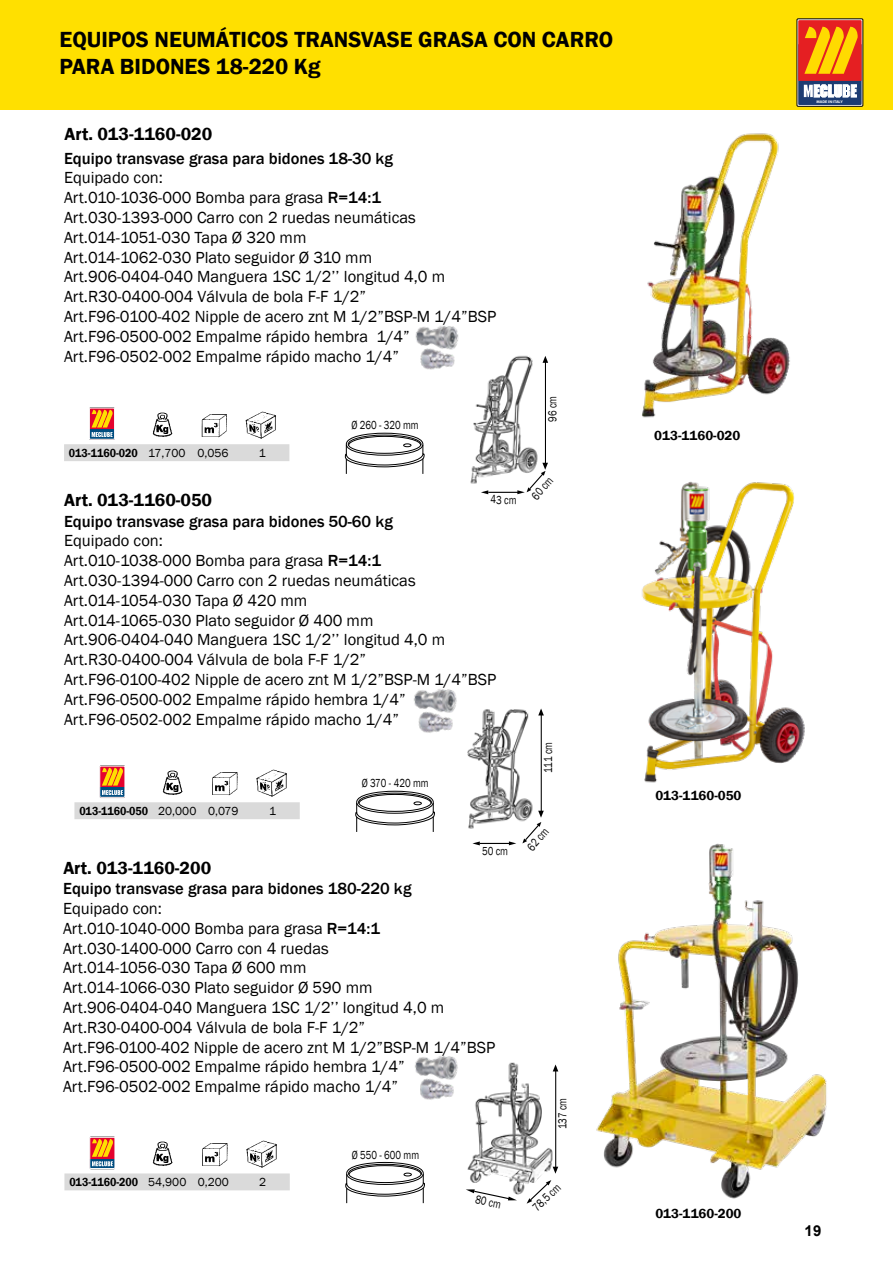
<style>
.page{position:relative;width:893px;height:1263px;background:#fff}
.page>*{position:absolute;margin:0;border:0;box-sizing:border-box;transform-origin:0 0}
.t1{font:600 22.5px/27px "Franklin Gothic";color:#000}
.t2{font:600 18px "Franklin Gothic";color:#000}
.t3{font:16.5px/19.8px "Franklin Gothic";color:#000}
.t4{font:500 16.5px "Franklin Gothic";color:#000}
.t5{font:700 15px "Arial";color:#000}
.t6{font:600 13.5px "Franklin Gothic";color:#000}
.t7{font:12px "Franklin Gothic";color:#000;scale:.8 1}
.t8{font:600 12px "Franklin Gothic";color:#000;scale:.9 1}
.t9{font:12px "Franklin Gothic";color:#000}
.t10{font:700 3.75px "Myriad Pro";color:#fdfdfd;scale:1.06 1}
.s1{font-weight:500}
.s2{font-weight:400}
</style>
<div class="page">
<div style="left:0;top:0;width:893px;height:110px;background:#ffe000"></div>
<div style="left:797px;top:19px;width:66px;height:87px;border:1px solid #000"></div>
<svg style="left:798px;top:20px;width:64px;height:85px"></svg>
<img style="left:642px;top:133px;width:148px;height:285px">
<img style="left:642px;top:481px;width:163px;height:302px">
<img style="left:596px;top:843px;width:231px;height:356px">
<svg style="left:64px;top:408px;width:225px;height:53px"></svg>
<svg style="left:74px;top:766px;width:226px;height:53px"></svg>
<svg style="left:64px;top:1137px;width:226px;height:53px"></svg>
<img style="left:470px;top:355px;width:68px;height:129px">
<img style="left:468px;top:709px;width:65px;height:120px">
<img style="left:467px;top:1062px;width:88px;height:133px">
<div style="left:346px;top:433px;width:77px;height:22px;border:1px solid #000;border-radius:50%"></div>
<div style="left:348px;top:435px;width:73px;height:19px;border:1px solid #000;border-radius:50%"></div>
<svg style="left:345px;top:436px;width:80px;height:38px"></svg>
<div style="left:356px;top:791px;width:78px;height:22px;border:1px solid #000;border-radius:50%"></div>
<div style="left:358px;top:793px;width:74px;height:19px;border:1px solid #000;border-radius:50%"></div>
<svg style="left:355px;top:794px;width:80px;height:38px"></svg>
<div style="left:346px;top:1162px;width:78px;height:23px;border:1px solid #000;border-radius:50%"></div>
<div style="left:348px;top:1164px;width:74px;height:19px;border:1px solid #000;border-radius:50%"></div>
<svg style="left:345px;top:1165px;width:80px;height:38px"></svg>
<hr style="left:545px;top:359px;width:1px;height:108px;background:#000">
<hr style="left:541px;top:711px;width:1px;height:104px;background:#000">
<hr style="left:555px;top:1066px;width:1px;height:105px;background:#000">
<svg style="left:553px;top:1167px;width:5px;height:7px"></svg>
<svg style="left:543px;top:356px;width:5px;height:7px"></svg>
<svg style="left:538px;top:708px;width:6px;height:7px"></svg>
<svg style="left:553px;top:1064px;width:5px;height:7px"></svg>
<hr style="left:488px;top:492px;width:31px;height:1px;background:#000">
<svg style="left:481px;top:490px;width:7px;height:4px"></svg>
<hr style="left:480px;top:843px;width:30px;height:1px;background:#000">
<svg style="left:509px;top:841px;width:7px;height:4px"></svg>
<svg style="left:472px;top:841px;width:8px;height:4px"></svg>
<svg style="left:466px;top:1189px;width:51px;height:11px"></svg>
<svg style="left:517px;top:463px;width:31px;height:31px"></svg>
<svg style="left:522px;top:811px;width:22px;height:32px"></svg>
<svg style="left:527px;top:1180px;width:24px;height:23px"></svg>
<img style="left:420px;top:1088px;width:34px;height:12px">
<img style="left:419px;top:721px;width:34px;height:12px">
<img style="left:421px;top:358px;width:34px;height:12px">
<img style="left:415px;top:1056px;width:43px;height:32px">
<img style="left:413px;top:689px;width:44px;height:32px">
<img style="left:415px;top:325px;width:44px;height:33px">
<h1 class="t1" style="left:60px;top:26px;width:555px">EQUIPOS NEUMÁTICOS TRANSVASE GRASA CON CARRO<br>PARA BIDONES 18-220 Kg</h1>
<p class="t2" style="left:64px;top:123px;width:149px">Art. 013-1160-020</p>
<p class="t4" style="left:64px;top:148px;width:331px">Equipo transvase grasa para bidones 18-30 kg</p>
<p class="t3" style="left:64px;top:168px;width:434px">Equipado con:<br>Art.010-1036-000 Bomba para grasa <span class="s1">R=14:1<br></span>Art.030-1393-000 Carro con 2 ruedas neumáticas Art.014-1051-030 Tapa Ø 320 mm<br>Art.014-1062-030 Plato seguidor Ø 310 mm Art.906-0404-040 Manguera 1SC 1/2’’ longitud 4,0 m Art.R30-0400-004 Válvula de bola F-F 1/2” Art.F96-0100-402 Nipple de acero znt M 1/2”BSP-M 1/4”BSP Art.F96-0500-002 Empalme rápido hembra 1/4” Art.F96-0502-002 Empalme rápido macho 1/4”</p>
<p class="t8" style="left:69px;top:445px;width:179px">013-1160-020 <span class="s2">17,700 0,056</span></p>
<p class="t9" style="left:259px;top:445px;width:9px">1</p>
<p class="t2" style="left:64px;top:489px;width:149px">Art. 013-1160-050</p>
<p class="t7" style="left:351px;top:417px;width:86px">Ø 260 - 320 mm</p>
<p class="t7" style="left:491px;top:492px;width:34px;rotate:1deg">43 cm</p>
<p class="t4" style="left:64px;top:511px;width:330px">Equipo transvase grasa para bidones 50-60 kg</p>
<p class="t3" style="left:64px;top:531px;width:434px">Equipado con:<br>Art.010-1038-000 Bomba para grasa <span class="s1">R=14:1<br></span>Art.030-1394-000 Carro con 2 ruedas neumáticas Art.014-1054-030 Tapa Ø 420 mm<br>Art.014-1065-030 Plato seguidor Ø 400 mm Art.906-0404-040 Manguera 1SC 1/2’’ longitud 4,0 m Art.R30-0400-004 Válvula de bola F-F 1/2” Art.F96-0100-402 Nipple de acero znt M 1/2”BSP-M 1/4”BSP Art.F96-0500-002 Empalme rápido hembra 1/4” Art.F96-0502-002 Empalme rápido macho 1/4”</p>
<p class="t8" style="left:79px;top:803px;width:178px">013-1160-050 <span class="s2">20,000 0,079</span></p>
<p class="t9" style="left:269px;top:803px;width:9px">1</p>
<p class="t2" style="left:63px;top:857px;width:149px">Art. 013-1160-200</p>
<p class="t7" style="left:362px;top:776px;width:85px">Ø 370 - 420 mm</p>
<p class="t7" style="left:482px;top:843px;width:34px;rotate:1deg">50 cm</p>
<p class="t4" style="left:63px;top:878px;width:350px">Equipo transvase grasa para bidones 180-220 kg</p>
<p class="t3" style="left:63px;top:899px;width:434px">Equipado con:<br>Art.010-1040-000 Bomba para grasa <span class="s1">R=14:1<br></span>Art.030-1400-000 Carro con 4 ruedas<br>Art.014-1056-030 Tapa Ø 600 mm<br>Art.014-1066-030 Plato seguidor Ø 590 mm Art.906-0404-040 Manguera 1SC 1/2’’ longitud 4,0 m Art.R30-0400-004 Válvula de bola F-F 1/2” Art.F96-0100-402 Nipple de acero znt M 1/2”BSP-M 1/4”BSP Art.F96-0500-002 Empalme rápido hembra 1/4” Art.F96-0502-002 Empalme rápido macho 1/4”</p>
<p class="t8" style="left:69px;top:1175px;width:179px">013-1160-200 <span class="s2">54,900 0,200</span></p>
<p class="t9" style="left:259px;top:1175px;width:9px">2</p>
<p class="t7" style="left:352px;top:1147px;width:86px">Ø 550 - 600 mm</p>
<p class="t7" style="left:477px;top:1192px;width:34px;rotate:12deg">80 cm</p>
<p class="t7" style="left:545px;top:422px;width:34px;rotate:-90deg">96 cm</p>
<p class="t7" style="left:528px;top:493px;width:34px;rotate:-48deg">60 cm</p>
<p class="t7" style="left:541px;top:773px;width:41px;rotate:-90deg">111 cm</p>
<p class="t7" style="left:524px;top:844px;width:34px;rotate:-48deg">62 cm</p>
<p class="t7" style="left:555px;top:1129px;width:40px;rotate:-90deg">137 cm</p>
<p class="t7" style="left:529px;top:1203px;width:44px;rotate:-44deg">78,5 cm</p>
<p class="t6" style="left:654px;top:427px;width:88px">013-1160-020</p>
<p class="t6" style="left:655px;top:787px;width:88px">013-1160-050</p>
<p class="t6" style="left:655px;top:1205px;width:88px">013-1160-200</p>
<p class="t10" style="left:816px;top:99px;width:26px">MADE IN ITALY</p>
<p class="t5" style="left:805px;top:1220px;width:18px">19</p>
</div>
